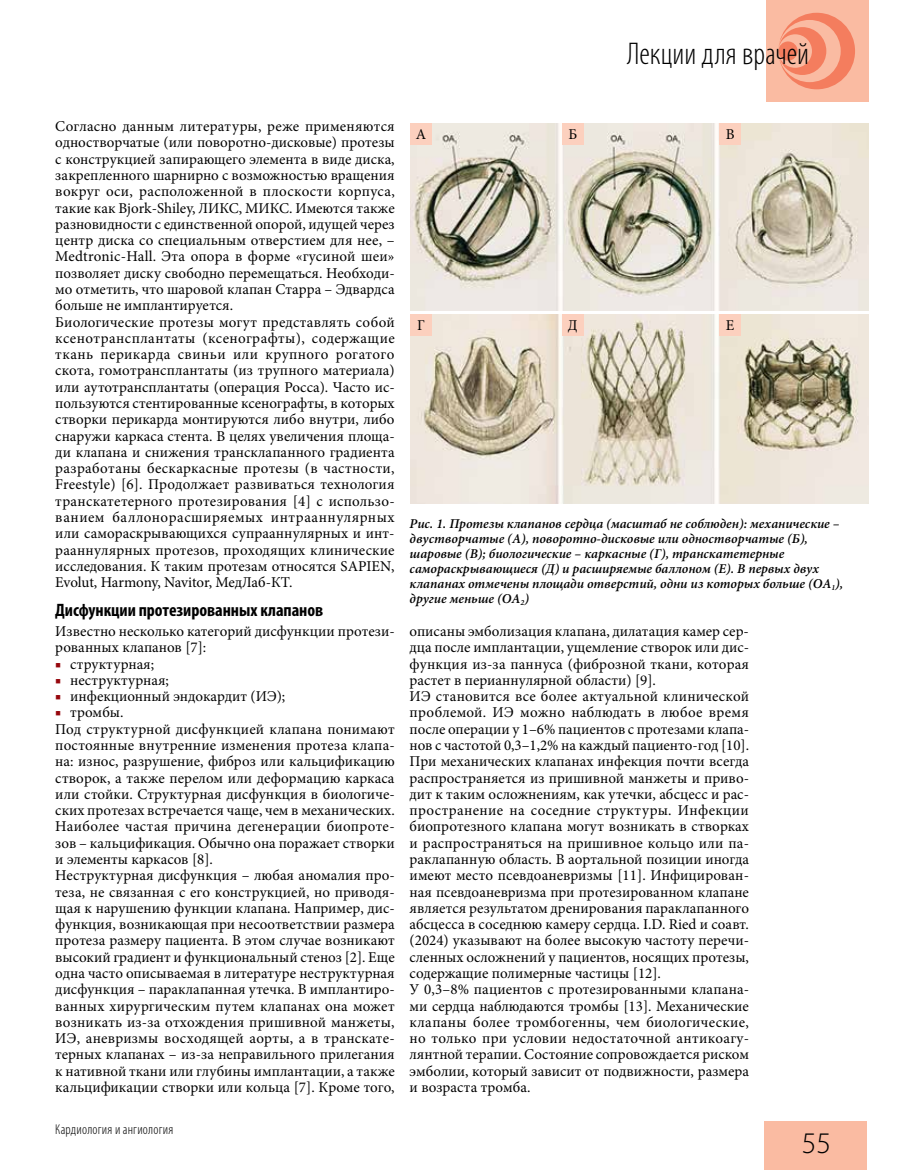
<style>
.page{position:relative;width:915px;height:1170px;background:#fff}
.page>*{position:absolute;margin:0;border:0;box-sizing:border-box;transform-origin:0 0}
.t1{font:300 condensed 31.5px "Myriad Pro";color:#000}
.t2{font:300 30px "Myriad Pro";color:#000}
.t3{font:700 condensed 18px "Myriad Pro";letter-spacing:-.005em;color:#000}
.t4{font:15px/16.2px "Minion Pro";letter-spacing:.005em;color:#000}
.t5{font:300 condensed 14.25px "Myriad Pro";letter-spacing:.015em;color:#000}
.t6{font:italic 600 13.5px/15px "Minion Pro";color:#000}
.s1{color:#96070d}
</style>
<div class="page">
<div style="left:765px;top:0;width:102px;height:102px;background:#fabba2"></div>
<svg style="left:778px;top:13px;width:76px;height:76px"></svg>
<div style="left:778px;top:41px;width:19px;height:20px;background:#f47d5e;border-radius:50%"></div>
<div style="left:764px;top:1121px;width:102px;height:48px;background:#fabba2"></div>
<img style="left:410px;top:123px;width:457px;height:187px">
<img style="left:410px;top:314px;width:457px;height:190px">
<div style="left:410px;top:123px;width:21px;height:22px;background:#fcd0be"></div>
<div style="left:410px;top:314px;width:21px;height:22px;background:#fcd0be"></div>
<div style="left:561px;top:123px;width:22px;height:22px;background:#fcd0be"></div>
<div style="left:561px;top:314px;width:22px;height:22px;background:#fcd0be"></div>
<div style="left:719px;top:123px;width:21px;height:22px;background:#fcd0be"></div>
<div style="left:719px;top:314px;width:21px;height:22px;background:#fcd0be"></div>
<h1 class="t1" style="left:627px;top:35px;width:183px">Лекции для врачей</h1>
<p class="t4" style="left:55px;top:118px;width:341px">Согласно данным литературы, реже применяются одностворчатые (или поворотно-дисковые) протезы с конструкцией запирающего элемента в виде диска, закрепленного шарнирно с возможностью вращения вокруг оси, расположенной в плоскости корпуса, такие как Bjork-Shiley, ЛИКС, МИКС. Имеются также разновидности с единственной опорой, идущей через центр диска со специальным отверстием для нее, – Medtronic-Hall. Эта опора в форме «гусиной шеи» позволяет диску свободно перемещаться. Необходи&shy;мо отметить, что шаровой клапан Старра – Эдвардса больше не имплантируется.<br>Биологические протезы могут представлять собой ксенотрансплантаты (ксенографты), содержащие ткань перикарда свиньи или крупного рогатого скота, гомотрансплантаты (из трупного материала) или аутотрансплантаты (операция Росса). Часто ис&shy;пользуются стентированные ксенографты, в которых створки перикарда монтируются либо внутри, либо снаружи каркаса стента. В целях увеличения площа&shy;ди клапана и снижения трансклапанного градиента разработаны бескаркасные протезы (в частности, Freestyle) [6]. Продолжает развиваться технология транскатетерного протезирования [4] с использо&shy;ванием баллонорасширяемых интрааннулярных или самораскрывающихся супрааннулярных и инт&shy;рааннулярных протезов, проходящих клинические исследования. К таким протезам относятся SAPIEN, Evolut, Harmony, Navitor, МедЛаб-КТ.</p>
<p class="t3" style="left:55px;top:599px;width:269px">Дисфункции протезированных клапанов</p>
<p class="t4" style="left:55px;top:623px;width:341px">Известно несколько категорий дисфункции протези&shy;рованных клапанов [7]:</p>
<p class="t4" style="left:55px;top:655px;width:100px"><span class="s1">■</span> структурная;</p>
<p class="t4" style="left:55px;top:672px;width:115px"><span class="s1">■</span> неструктурная;</p>
<p class="t4" style="left:55px;top:688px;width:231px"><span class="s1">■</span> инфекционный эндокардит (ИЭ);</p>
<p class="t4" style="left:55px;top:704px;width:341px"><span class="s1">■</span> тромбы.<br>Под структурной дисфункцией клапана понимают постоянные внутренние изменения протеза клапа&shy;на: износ, разрушение, фиброз или кальцификацию створок, а также перелом или деформацию каркаса или стойки. Структурная дисфункция в биологиче&shy;ских протезах встречается чаще, чем в механических.<br>Наиболее частая причина дегенерации биопроте&shy;зов – кальцификация. Обычно она поражает створки и элементы каркасов [8].<br>Неструктурная дисфункция – любая аномалия про&shy;теза, не связанная с его конструкцией, но приводя&shy;щая к нарушению функции клапана. Например, дис&shy;функция, возникающая при несоответствии размера протеза размеру пациента. В этом случае возникают высокий градиент и функциональный стеноз [2]. Еще одна часто описываемая в литературе неструктурная дисфункция – параклапанная утечка. В имплантиро&shy;ванных хирургическим путем клапанах она может возникать из-за отхождения пришивной манжеты, ИЭ, аневризмы восходящей аорты, а в транскате&shy;терных клапанах – из-за неправильного прилегания к нативной ткани или глубины имплантации, а также кальцификации створки или кольца [7]. Кроме того,</p>
<p class="t5" style="left:55px;top:1120px;width:119px">Кардиология и ангиология</p>
<p class="t4" style="left:415px;top:126px;width:12px">А</p>
<p class="t4" style="left:417px;top:317px;width:9px">Г</p>
<p class="t4" style="left:568px;top:126px;width:10px">Б</p>
<p class="t4" style="left:567px;top:317px;width:11px">Д</p>
<p class="t4" style="left:725px;top:126px;width:10px">В</p>
<p class="t4" style="left:725px;top:317px;width:10px">Е</p>
<p class="t6" style="left:409px;top:516px;width:435px">Рис. 1. Протезы клапанов сердца (масштаб не соблюден): механические – двустворчатые (А), поворотно-дисковые или одностворчатые (Б), шаровые (В); биологические – каркасные (Г), транскатетерные самораскрывающиеся (Д) и расширяемые баллоном (Е). В первых двух клапанах отмечены площади отверстий, одни из которых больше (ОА<sub>1</sub>), другие меньше (ОA<sub>2</sub>)</p>
<p class="t4" style="left:409px;top:623px;width:341px">описаны эмболизация клапана, дилатация камер сер&shy;дца после имплантации, ущемление створок или дис&shy;функция из-за паннуса (фиброзной ткани, которая растет в перианнулярной области) [9].<br>ИЭ становится все более актуальной клинической проблемой. ИЭ можно наблюдать в любое время после операции у 1–6% пациентов с протезами клапа&shy;нов с частотой 0,3–1,2% на каждый пациенто-год [10].<br>При механических клапанах инфекция почти всегда распространяется из пришивной манжеты и приво&shy;дит к таким осложнениям, как утечки, абсцесс и рас&shy;пространение на соседние структуры. Инфекции биопротезного клапана могут возникать в створках и распространяться на пришивное кольцо или па&shy;раклапанную область. В аортальной позиции иногда имеют место псевдоаневризмы [11]. Инфицирован&shy;ная псевдоаневризма при протезированном клапане является результатом дренирования параклапанного абсцесса в соседнюю камеру сердца. I.D. Ried и соавт. (2024) указывают на более высокую частоту перечи&shy;сленных осложнений у пациентов, носящих протезы, содержащие полимерные частицы [12].<br>У 0,3–8% пациентов с протезированными клапана&shy;ми сердца наблюдаются тромбы [13]. Механические клапаны более тромбогенны, чем биологические, но только при условии недостаточной антикоагу&shy;лянтной терапии. Состояние сопровождается риском эмболии, который зависит от подвижности, размера и возраста тромба.</p>
<h2 class="t2" style="left:801px;top:1126px;width:31px">55</h2>
</div>
